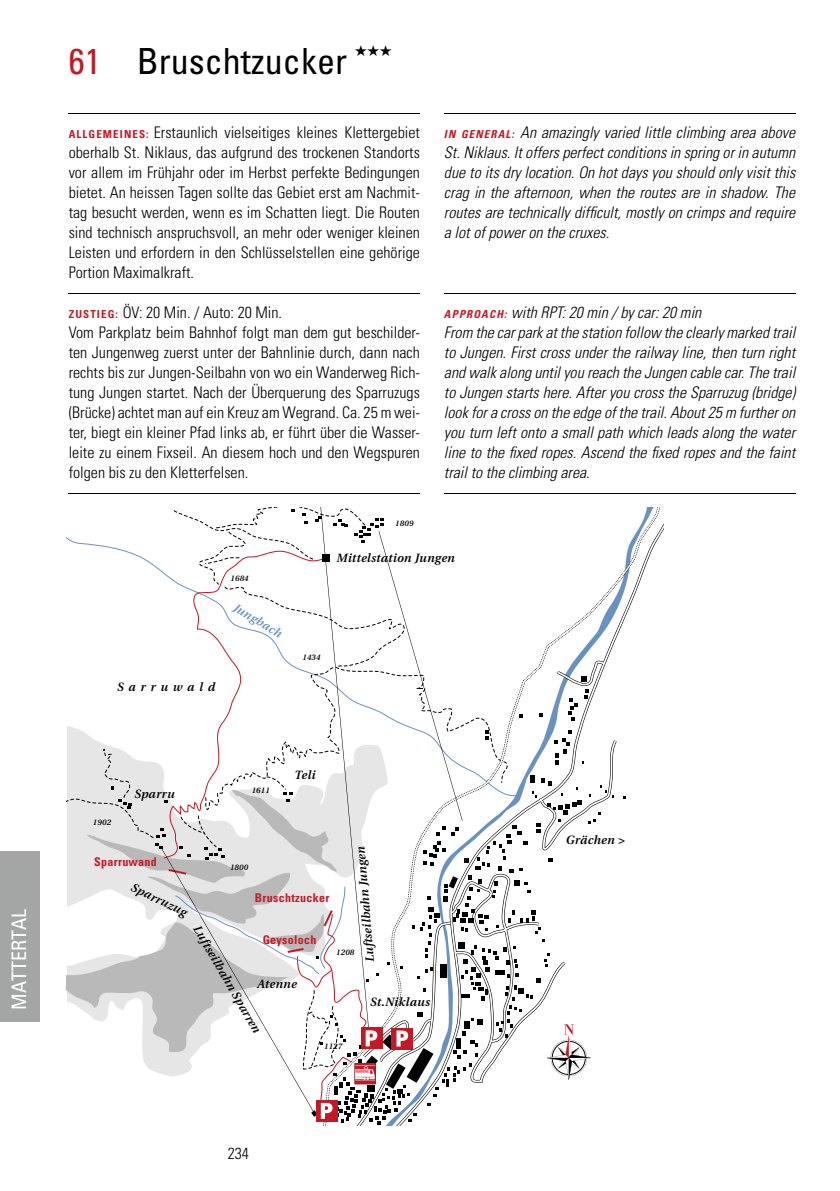
<style>
.page{position:relative;width:840px;height:1191px;background:#fff}
.page>*{position:absolute;margin:0;border:0;box-sizing:border-box;transform-origin:0 0}
.t1{font:condensed 36px "Univers";color:#000}
.t2{font:condensed 20px "Univers";color:#fff}
.t3{font:300 condensed 16px/20px "Univers";color:#000;text-align:justify}
.t4{font:italic 300 condensed 16px/20px "Univers";color:#000;text-align:justify}
.t5{font:italic 600 12px "Utopia";letter-spacing:.025em;color:#000}
.t6{font:700 condensed 12px "Univers";letter-spacing:.025em;color:#c31924}
.t7{font:italic 600 12px "Utopia";letter-spacing:.4em;color:#000}
.t8{font:italic 600 12px "Utopia";color:#6992c0}
.t9{font:italic 600 8px "Utopia";letter-spacing:.025em;color:#000}
.s1{color:#c31924}
.s2{font-family:"Picto Kletterfuehrer";font-stretch:normal}
.s3{font-weight:700;font-size:11px;color:#c31924}
</style>
<div class="page">
<div style="left:0;top:850px;width:40px;height:171px;background:#a4a5a5"></div>
<hr style="left:69px;top:113px;width:350px;height:1px;background:#000">
<hr style="left:69px;top:293px;width:350px;height:1px;background:#000">
<hr style="left:69px;top:493px;width:350px;height:1px;background:#000">
<hr style="left:443px;top:113px;width:351px;height:1px;background:#000">
<hr style="left:443px;top:293px;width:351px;height:1px;background:#000">
<hr style="left:443px;top:493px;width:351px;height:1px;background:#000">
<svg style="left:67px;top:507px;width:549px;height:618px"></svg>
<p class="t2" style="left:12px;top:1010px;width:103px;rotate:-90deg">MATTERTAL</p>
<h1 class="t1" style="left:69px;top:48px;width:327px"><span class="s1">61</span> Bruschtzucker <span class="s2">3</span></h1>
<p class="t3" style="left:69px;top:124px;width:352px"><span class="s3">ALLGEMEINES:</span> Erstaunlich vielseitiges kleines Klettergebiet oberhalb St. Niklaus, das aufgrund des trockenen Standorts vor allem im Frühjahr oder im Herbst perfekte Bedingungen bietet. An heissen Tagen sollte das Gebiet erst am Nachmit&shy;tag besucht werden, wenn es im Schatten liegt. Die Routen sind technisch anspruchsvoll, an mehr oder weniger kleinen Leisten und erfordern in den Schlüsselstellen eine gehörige Portion Maximalkraft.</p>
<p class="t3" style="left:69px;top:304px;width:352px;text-align:left"><span class="s3">ZUSTIEG:</span> ÖV: 20 Min. / Auto: 20 Min.<br>Vom Parkplatz beim Bahnhof folgt man dem gut beschilder&shy;ten Jungenweg zuerst unter der Bahnlinie durch, dann nach rechts bis zur Jungen-Seilbahn von wo ein Wanderweg Rich&shy;tung Jungen startet. Nach der Überquerung des Sparruzugs (Brücke) achtet man auf ein Kreuz am Wegrand. Ca. 25 m wei&shy;ter, biegt ein kleiner Pfad links ab, er führt über die Wasser&shy;leite zu einem Fixseil. An diesem hoch und den Wegspuren folgen bis zu den Kletterfelsen.</p>
<p class="t9" style="left:394px;top:520px;width:20px">1809</p>
<p class="t4" style="left:443px;top:124px;width:352px"><span class="s3">IN GENERAL:</span> An amazingly varied little climbing area above St. Niklaus. It offers perfect conditions in spring or in autumn due to its dry location. On hot days you should only visit this crag in the afternoon, when the routes are in shadow. The routes are technically difficult, mostly on crimps and require a lot of power on the cruxes.</p>
<p class="t4" style="left:443px;top:304px;width:352px;text-align:left"><span class="s3">APPROACH:</span> with RPT: 20 min / by car: 20 min<br>From the car park at the station follow the clearly marked trail to Jungen. First cross under the railway line, then turn right and walk along until you reach the Jungen cable car. The trail to Jungen starts here. After you cross the Sparruzug (bridge) look for a cross on the edge of the trail. About 25 m further on you turn left onto a small path which leads along the water line to the fixed ropes. Ascend the fixed ropes and the faint trail to the climbing area.</p>
<p class="t9" style="left:230px;top:575px;width:20px">1684</p>
<p class="t8" style="left:236px;top:602px;width:56px;rotate:31deg">Jungbach</p>
<p class="t7" style="left:117px;top:681px;width:99px">Sarruwald</p>
<p class="t5" style="left:336px;top:553px;width:120px">Mittelstation Jungen</p>
<p class="t9" style="left:302px;top:654px;width:20px">1434</p>
<p class="t9" style="left:92px;top:819px;width:20px">1902</p>
<p class="t5" style="left:134px;top:789px;width:42px">Sparru</p>
<p class="t9" style="left:251px;top:787px;width:20px">1611</p>
<p class="t5" style="left:294px;top:769px;width:22px">Teli</p>
<p class="t5" style="left:365px;top:963px;width:118px;rotate:-95deg">Luftseilbahn Jungen</p>
<p class="t6" style="left:94px;top:857px;width:64px">Sparruwand</p>
<p class="t9" style="left:229px;top:864px;width:20px">1800</p>
<p class="t5" style="left:133px;top:882px;width:62px;rotate:25deg">Sparruzug</p>
<p class="t6" style="left:255px;top:893px;width:76px">Bruschtzucker</p>
<p class="t6" style="left:262px;top:935px;width:55px">Geysoloch</p>
<p class="t5" style="left:257px;top:979px;width:41px">Atenne</p>
<p class="t5" style="left:200px;top:923px;width:124px;rotate:60deg">Luftseilbahn Sparren</p>
<p class="t9" style="left:335px;top:949px;width:20px">1208</p>
<p class="t5" style="left:369px;top:997px;width:61px">St.Niklaus</p>
<p class="t3" style="left:227px;top:1145px;width:23px">234</p>
<p class="t9" style="left:323px;top:1043px;width:20px">1127</p>
<p class="t5" style="left:565px;top:834px;width:60px">Grächen &gt;</p>
</div>
